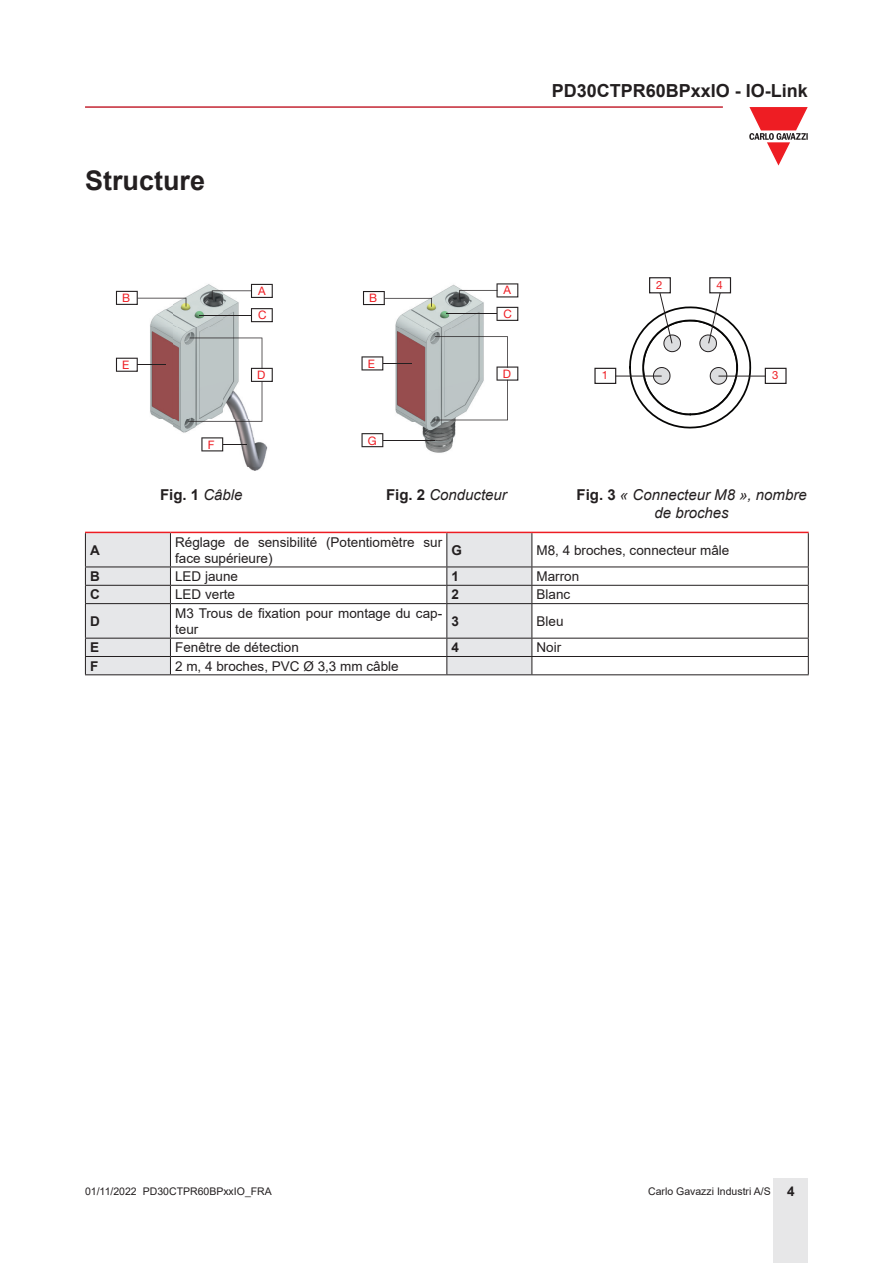
<style>
.page{position:relative;width:893px;height:1263px;background:#fff}
.page>*{position:absolute;margin:0;border:0;box-sizing:border-box;transform-origin:0 0}
.Titolo01{font:700 27px "Arial";color:#231f20}
.t1{font:700 18px "Arial";color:#231f20}
.t2{font:italic 15px/18px "Arial";color:#231f20;text-align:center}
.t3{font:700 15px "Arial";color:#231f20}
.TestoTabellaSx{font:13.5px/16.2px "Arial";color:#231f20}
.TestoTabellaFndGSx{font:700 13.5px "Arial";color:#231f20}
.t4{font:11.7px "Helvetica Neue LT Std";color:#ee1d23}
.t5{font:11.25px "Helvetica Neue LT Std";color:#ee1d23}
.t6{font:10.5px "Arial";color:#231f20}
.s1{font-weight:400;font-style:italic}
.s2{font-weight:700;font-style:normal}
.s3{font-weight:700;font-size:13.5px}
</style>
<div class="page">
<hr style="left:85px;top:106px;width:638px;height:2px;background:#c42633">
<div style="left:774px;top:1178px;width:34px;height:85px;background:#e7e7e8"></div>
<svg style="left:749px;top:107px;width:59px;height:59px"></svg>
<img style="left:123px;top:284px;width:150px;height:186px">
<img style="left:115px;top:284px;width:28px;height:8px">
<img style="left:115px;top:292px;width:8px;height:79px">
<hr style="left:199px;top:315px;width:52px;height:1px;background:#231f20">
<svg style="left:251px;top:308px;width:22px;height:14px"></svg>
<svg style="left:116px;top:291px;width:70px;height:16px"></svg>
<svg style="left:188px;top:338px;width:85px;height:84px"></svg>
<svg style="left:212px;top:284px;width:61px;height:16px"></svg>
<svg style="left:116px;top:358px;width:50px;height:14px"></svg>
<svg style="left:201px;top:437px;width:46px;height:14px"></svg>
<img style="left:361px;top:283px;width:158px;height:170px">
<hr style="left:446px;top:313px;width:51px;height:1px;background:#231f20">
<svg style="left:496px;top:307px;width:22px;height:14px"></svg>
<svg style="left:363px;top:291px;width:69px;height:16px"></svg>
<svg style="left:434px;top:336px;width:84px;height:84px"></svg>
<svg style="left:459px;top:283px;width:59px;height:16px"></svg>
<svg style="left:361px;top:433px;width:22px;height:14px"></svg>
<svg style="left:361px;top:356px;width:50px;height:14px"></svg>
<hr style="left:383px;top:440px;width:52px;height:1px;background:#231f20">
<div style="left:649px;top:277px;width:22px;height:16px;border:1px solid #231f20"></div>
<div style="left:765px;top:368px;width:22px;height:16px;border:1px solid #231f20"></div>
<div style="left:594px;top:368px;width:22px;height:16px;border:1px solid #231f20"></div>
<svg style="left:615px;top:293px;width:151px;height:136px"></svg>
<div style="left:709px;top:277px;width:22px;height:16px;border:1px solid #231f20"></div>
<svg style="left:86px;top:533px;width:445px;height:141px"></svg>
<hr style="left:85px;top:532px;width:85px;height:1px;background:#ee1d23">
<hr style="left:170px;top:532px;width:277px;height:1px;background:#ee1d23">
<hr style="left:447px;top:532px;width:85px;height:1px;background:#ee1d23">
<hr style="left:532px;top:532px;width:277px;height:1px;background:#ee1d23">
<hr style="left:85px;top:533px;width:1px;height:34px;background:#231f20">
<hr style="left:170px;top:533px;width:1px;height:34px;background:#231f20">
<hr style="left:446px;top:533px;width:1px;height:34px;background:#231f20">
<hr style="left:531px;top:533px;width:1px;height:34px;background:#231f20">
<hr style="left:808px;top:533px;width:1px;height:34px;background:#231f20">
<hr style="left:85px;top:567px;width:85px;height:1px;background:#231f20">
<hr style="left:170px;top:567px;width:277px;height:1px;background:#231f20">
<hr style="left:447px;top:567px;width:85px;height:1px;background:#231f20">
<hr style="left:532px;top:567px;width:277px;height:1px;background:#231f20">
<hr style="left:85px;top:585px;width:85px;height:1px;background:#231f20">
<svg style="left:85px;top:567px;width:1px;height:36px"></svg>
<hr style="left:170px;top:585px;width:277px;height:1px;background:#231f20">
<svg style="left:170px;top:567px;width:1px;height:36px"></svg>
<hr style="left:447px;top:585px;width:85px;height:1px;background:#231f20">
<svg style="left:446px;top:567px;width:1px;height:36px"></svg>
<hr style="left:532px;top:585px;width:277px;height:1px;background:#231f20">
<svg style="left:531px;top:567px;width:1px;height:36px"></svg>
<svg style="left:808px;top:567px;width:1px;height:36px"></svg>
<hr style="left:85px;top:603px;width:85px;height:1px;background:#231f20">
<hr style="left:85px;top:604px;width:1px;height:34px;background:#231f20">
<hr style="left:170px;top:603px;width:277px;height:1px;background:#231f20">
<hr style="left:170px;top:604px;width:1px;height:34px;background:#231f20">
<hr style="left:447px;top:603px;width:85px;height:1px;background:#231f20">
<hr style="left:446px;top:604px;width:1px;height:34px;background:#231f20">
<hr style="left:532px;top:603px;width:277px;height:1px;background:#231f20">
<hr style="left:531px;top:604px;width:1px;height:34px;background:#231f20">
<hr style="left:808px;top:604px;width:1px;height:34px;background:#231f20">
<hr style="left:85px;top:638px;width:85px;height:1px;background:#231f20">
<hr style="left:170px;top:638px;width:277px;height:1px;background:#231f20">
<hr style="left:447px;top:638px;width:85px;height:1px;background:#231f20">
<hr style="left:532px;top:638px;width:277px;height:1px;background:#231f20">
<hr style="left:85px;top:656px;width:85px;height:1px;background:#231f20">
<svg style="left:85px;top:638px;width:1px;height:36px"></svg>
<hr style="left:170px;top:656px;width:277px;height:1px;background:#231f20">
<svg style="left:170px;top:638px;width:1px;height:36px"></svg>
<hr style="left:447px;top:656px;width:85px;height:1px;background:#231f20">
<svg style="left:446px;top:638px;width:1px;height:36px"></svg>
<hr style="left:532px;top:656px;width:277px;height:1px;background:#231f20">
<svg style="left:531px;top:638px;width:1px;height:36px"></svg>
<svg style="left:808px;top:638px;width:1px;height:36px"></svg>
<hr style="left:85px;top:674px;width:85px;height:1px;background:#231f20">
<hr style="left:170px;top:674px;width:277px;height:1px;background:#231f20">
<hr style="left:447px;top:674px;width:85px;height:1px;background:#231f20">
<hr style="left:532px;top:674px;width:277px;height:1px;background:#231f20">
<h2 class="t1" style="left:552px;top:78px;width:258px">PD30CTPR60BPxxIO - IO-Link</h2>
<p class="Titolo01" style="left:85px;top:161px;width:122px">Structure</p>
<p class="t4" style="left:122px;top:291px;width:10px">B</p>
<p class="t4" style="left:258px;top:283px;width:9px">A</p>
<p class="t4" style="left:369px;top:291px;width:10px">B</p>
<p class="t4" style="left:504px;top:283px;width:9px">A</p>
<p class="t5" style="left:656px;top:278px;width:8px">2</p>
<p class="t5" style="left:716px;top:278px;width:8px">4</p>
<p class="t4" style="left:258px;top:308px;width:10px">C</p>
<p class="t4" style="left:504px;top:306px;width:10px">C</p>
<p class="t4" style="left:122px;top:358px;width:9px">E</p>
<p class="t4" style="left:257px;top:368px;width:10px">D</p>
<p class="t4" style="left:368px;top:357px;width:9px">E</p>
<p class="t4" style="left:503px;top:367px;width:10px">D</p>
<p class="t5" style="left:602px;top:369px;width:8px">1</p>
<p class="t5" style="left:772px;top:369px;width:8px">3</p>
<p class="t4" style="left:208px;top:438px;width:8px">F</p>
<p class="t4" style="left:368px;top:433px;width:10px">G</p>
<p class="t3" style="left:160px;top:484px;width:84px">Fig. 1 <span class="s1">Câble</span></p>
<p class="t2" style="left:386px;top:486px;width:122px"><span class="s2">Fig. 2</span> Conducteur</p>
<p class="t2" style="left:577px;top:486px;width:232px"><span class="s2">Fig. 3</span> « Connecteur M8 », nombre de broches</p>
<p class="TestoTabellaFndGSx" style="left:90px;top:540px;width:11px">A</p>
<p class="TestoTabellaSx" style="left:175px;top:534px;width:269px">Réglage de sensibilité (Potentiomètre sur face supérieure)</p>
<p class="TestoTabellaFndGSx" style="left:451px;top:540px;width:12px">G</p>
<p class="TestoTabellaSx" style="left:536px;top:542px;width:194px">M8, 4 broches, connecteur mâle</p>
<p class="TestoTabellaFndGSx" style="left:90px;top:567px;width:11px">B</p>
<p class="TestoTabellaSx" style="left:175px;top:568px;width:65px">LED jaune</p>
<p class="TestoTabellaFndGSx" style="left:451px;top:567px;width:9px">1</p>
<p class="TestoTabellaSx" style="left:536px;top:568px;width:44px">Marron</p>
<p class="TestoTabellaFndGSx" style="left:90px;top:585px;width:11px">C</p>
<p class="TestoTabellaSx" style="left:175px;top:586px;width:62px">LED verte</p>
<p class="TestoTabellaFndGSx" style="left:451px;top:585px;width:9px">2</p>
<p class="TestoTabellaSx" style="left:536px;top:586px;width:35px">Blanc</p>
<p class="TestoTabellaFndGSx" style="left:90px;top:611px;width:11px">D</p>
<p class="TestoTabellaSx" style="left:175px;top:605px;width:269px">M3 Trous de fixation pour montage du cap&shy;teur</p>
<p class="TestoTabellaFndGSx" style="left:451px;top:611px;width:9px">3</p>
<p class="TestoTabellaSx" style="left:536px;top:613px;width:29px">Bleu</p>
<p class="TestoTabellaFndGSx" style="left:90px;top:638px;width:11px">E</p>
<p class="TestoTabellaSx" style="left:175px;top:639px;width:125px">Fenêtre de détection</p>
<p class="TestoTabellaFndGSx" style="left:451px;top:638px;width:9px">4</p>
<p class="TestoTabellaSx" style="left:536px;top:639px;width:26px">Noir</p>
<p class="TestoTabellaFndGSx" style="left:90px;top:656px;width:10px">F</p>
<p class="TestoTabellaSx" style="left:175px;top:658px;width:225px">2 m, 4 broches, PVC Ø 3,3 mm câble</p>
<p class="t6" style="left:85px;top:1183px;width:188px">01/11/2022 PD30CTPR60BPxxIO_FRA</p>
<p class="t6" style="left:648px;top:1183px;width:148px">Carlo Gavazzi Industri A/S <span class="s3">4</span></p>
</div>
